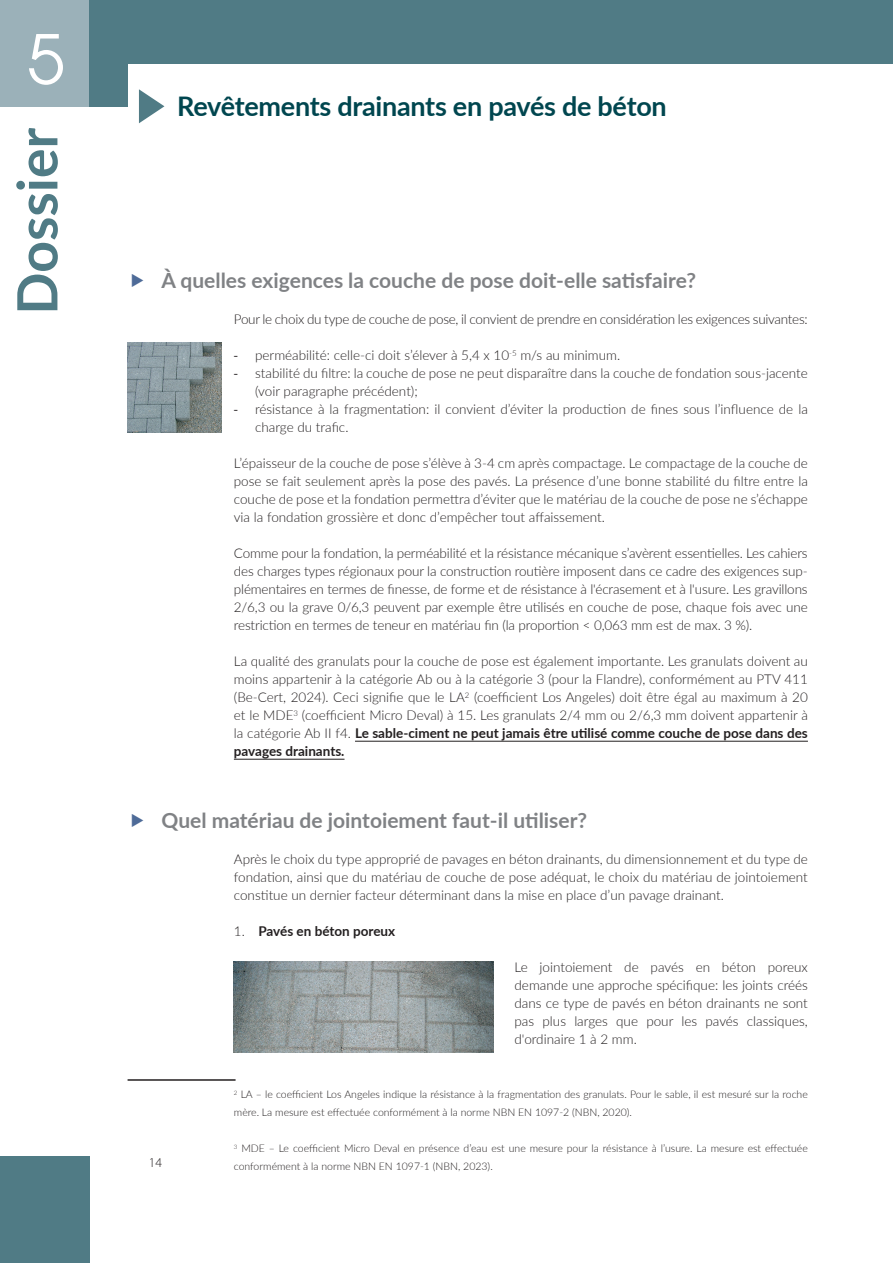
<style>
.page{position:relative;width:893px;height:1263px;background:#fff}
.page>*{position:absolute;margin:0;border:0;box-sizing:border-box;transform-origin:0 0}
.t1{font:67.5px "ITC Avant Garde Pro";color:#fff}
.t2{font:700 55.5px "Lato";color:#507b85}
.t3{font:700 27px "Lato";letter-spacing:-.01em;color:#00464f}
.t4{font:700 21px "Lato";color:#808285}
.t5{font:300 13.5px/18px "Lato";color:#231f20;text-align:justify}
.t6{font:300 13.5px "Lato";letter-spacing:-.02em;color:#231f20}
.t7{font:700 13.5px "Lato";color:#231f20}
.t8{font:300 13.5px "Myriad Pro";color:#231f20}
.t9{font:300 10.5px/18px "Lato";color:#231f20}
.s1{font-family:"Myriad Pro";font-weight:400}
.s2{font-weight:700}
.s3{font-weight:300}
</style>
<div class="page">
<div style="left:0;top:0;width:102px;height:106px;background:#9bb1b9"></div>
<div style="left:89px;top:0;width:804px;height:106px;background:#507b85"></div>
<div style="left:128px;top:65px;width:765px;height:126px;background:#fff"></div>
<div style="left:0;top:1157px;width:89px;height:106px;background:#507b85"></div>
<svg style="left:139px;top:89px;width:25px;height:34px"></svg>
<img style="left:128px;top:343px;width:93px;height:89px">
<img style="left:234px;top:961px;width:259px;height:92px">
<hr style="left:355px;top:741px;width:453px;height:1px;background:#231f20">
<hr style="left:234px;top:759px;width:110px;height:1px;background:#231f20">
<hr style="left:128px;top:1079px;width:108px;height:2px;background:#231f20">
<h1 class="t1" style="left:27px;top:17px;width:39px">5</h1>
<h2 class="t2" style="left:-4px;top:315px;width:188px;rotate:-90deg">Dossier</h2>
<h3 class="t3" style="left:177px;top:87px;width:491px">Revêtements drainants en pavés de béton</h3>
<p class="t4" style="left:162px;top:265px;width:536px">À quelles exigences la couche de pose doit-elle satisfaire?</p>
<p class="t6" style="left:234px;top:310px;width:575px">Pour le choix du type de couche de pose, il convient de prendre en considération les exigences suivantes:</p>
<p class="t5" style="left:234px;top:346px;width:388px"><span class="s1">-</span> perméabilité: celle-ci doit s’élever à 5,4 x 10<sup>-5</sup> m/s au minimum.</p>
<p class="t5" style="left:255px;top:364px;width:554px;text-indent:-21px"><span class="s1">-</span> stabilité du filtre: la couche de pose ne peut disparaître dans la couche de fondation sous-jacente (voir paragraphe précédent);</p>
<p class="t5" style="left:255px;top:400px;width:554px;text-indent:-21px"><span class="s1">-</span> résistance à la fragmentation: il convient d’éviter la production de fines sous l’influence de la charge du trafic.</p>
<p class="t5" style="left:234px;top:454px;width:575px">L’épaisseur de la couche de pose s’élève à 3-4 cm après compactage. Le compactage de la couche de pose se fait seulement après la pose des pavés. La présence d’une bonne stabilité du filtre entre la couche de pose et la fondation permettra d’éviter que le matériau de la couche de pose ne s’échappe via la fondation grossière et donc d’empêcher tout affaissement.</p>
<p class="t5" style="left:234px;top:544px;width:576px">Comme pour la fondation, la perméabilité et la résistance mécanique s’avèrent essentielles. Les cahiers des charges types régionaux pour la construction routière imposent dans ce cadre des exigences sup&shy;plémentaires en termes de finesse, de forme et de résistance à l'écrasement et à l'usure. Les gravillons 2/6,3 ou la grave 0/6,3 peuvent par exemple être utilisés en couche de pose, chaque fois avec une restriction en termes de teneur en matériau fin (la proportion &lt; 0,063 mm est de max. 3 %).</p>
<p class="t5" style="left:234px;top:652px;width:575px">La qualité des granulats pour la couche de pose est également importante. Les granulats doivent au moins appartenir à la catégorie Ab ou à la catégorie 3 (pour la Flandre), conformément au PTV 411 (Be-Cert, 2024). Ceci signifie que le LA<sup>2</sup> (coefficient Los Angeles) doit être égal au maximum à 20 et le MDE<sup>3</sup> (coefficient Micro Deval) à 15. Les granulats 2/4 mm ou 2/6,3 mm doivent appartenir à la catégorie Ab II f4. <span class="s2">Le sable-ciment ne peut jamais être utilisé comme couche de pose dans des pavages drainants.</span></p>
<p class="t4" style="left:162px;top:805px;width:427px">Quel matériau de jointoiement faut-il utiliser?</p>
<p class="t5" style="left:234px;top:850px;width:575px">Après le choix du type approprié de pavages en béton drainants, du dimensionnement et du type de fondation, ainsi que du matériau de couche de pose adéquat, le choix du matériau de jointoiement constitue un dernier facteur déterminant dans la mise en place d’un pavage drainant.</p>
<p class="t7" style="left:234px;top:921px;width:163px"><span class="s3">1.</span> Pavés en béton poreux</p>
<p class="t5" style="left:514px;top:958px;width:295px">Le jointoiement de pavés en béton poreux demande une approche spécifique: les joints créés dans ce type de pavés en béton drainants ne sont pas plus larges que pour les pavés classiques, d'ordinaire 1 à 2 mm.</p>
<p class="t8" style="left:149px;top:1154px;width:15px">14</p>
<p class="t9" style="left:234px;top:1085px;width:575px"><sup>2</sup> LA – le coefficient Los Angeles indique la résistance à la fragmentation des granulats. Pour le sable, il est mesuré sur la roche mère. La mesure est effectuée conformément à la norme NBN EN 1097-2 (NBN, 2020).</p>
<p class="t9" style="left:234px;top:1139px;width:575px"><sup>3</sup> MDE – Le coefficient Micro Deval en présence d’eau est une mesure pour la résistance à l’usure. La mesure est effectuée conformément à la norme NBN EN 1097-1 (NBN, 2023).</p>
</div>
